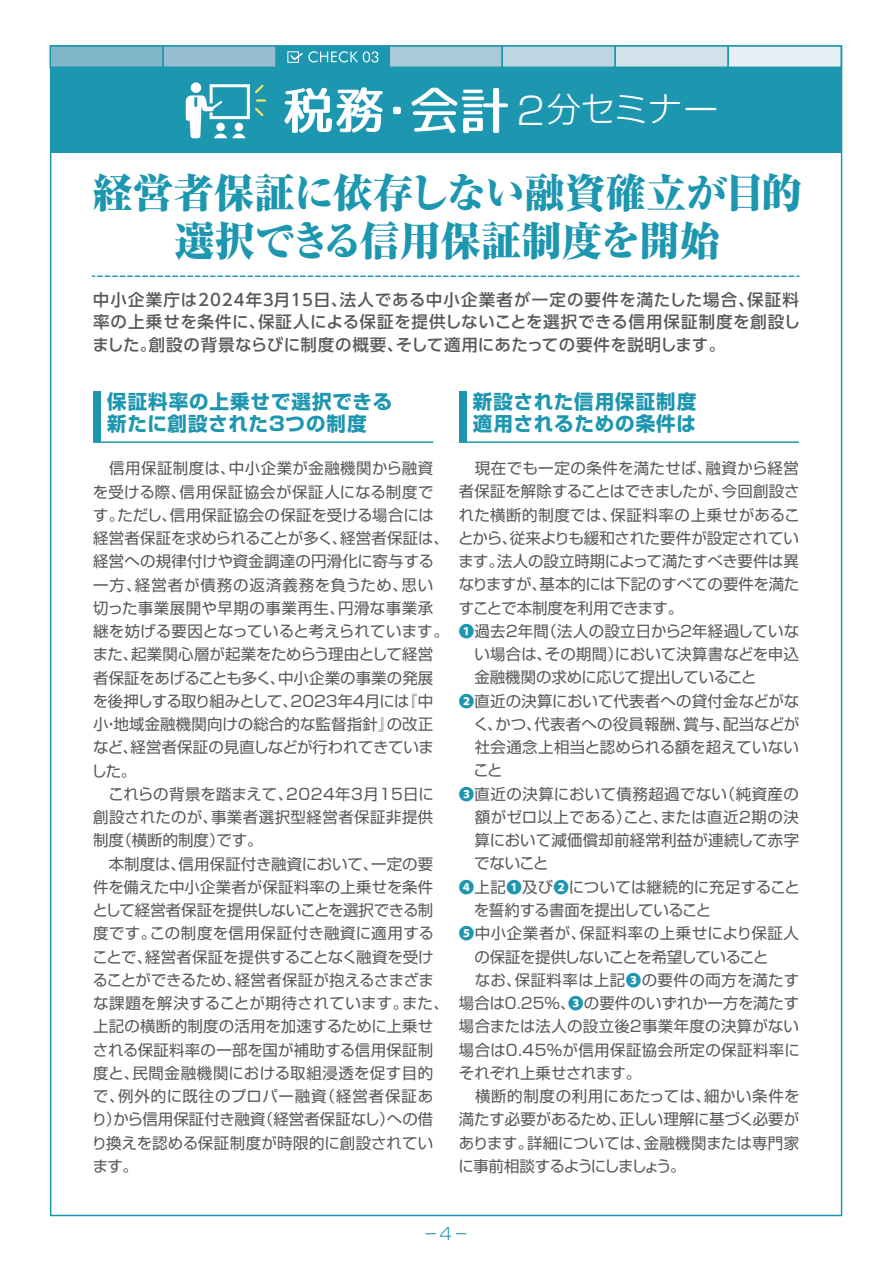
<style>
.page{position:relative;width:893px;height:1263px;background:#fff}
.page>*{position:absolute;margin:0;border:0;box-sizing:border-box;transform-origin:0 0}
.t1{font:800 expanded 40.5px/48px "Ryumin Pro";color:#1d96b0;text-align:center}
.t2{font:300 34.05px "Shin Go Pro";letter-spacing:-.01em;color:#fff}
.t3{font:700 19.5px/22.5px "Shin Go Pro";letter-spacing:.05em;color:#1d96b0}
.t4{font:500 16.5px/22.4px "UD Shin Go Pr 6";letter-spacing:.03em;color:#58595b;text-align:justify}
.t5{font:300 16.5px "Shin Go Pro";color:#1d96b0;scale:.7 1}
.t6{font:15.45px/23.2px "Shin Go Pro";letter-spacing:.005em;color:#58595b}
.s1{font-size:37.2px}
.s2{font-family:"Koz Go Pr 6 N";font-weight:700;color:#1d96b0}
</style>
<div class="page">
<hr style="left:93px;top:441px;width:340px;height:2px;background:#1d96b0">
<hr style="left:459px;top:441px;width:340px;height:2px;background:#1d96b0">
<svg style="left:92px;top:275px;width:707px;height:2px"></svg>
<div style="left:93px;top:391px;width:8px;height:51px;background:#1d96b0"></div>
<div style="left:459px;top:391px;width:7px;height:51px;background:#1d96b0"></div>
<div style="left:51px;top:67px;width:791px;height:85px;background:#1d96b0"></div>
<div style="left:50px;top:45px;width:114px;height:23px;background:#81b6c9;border:2px solid #1d96b0"></div>
<div style="left:163px;top:45px;width:114px;height:23px;background:#96c0d0;border:2px solid #1d96b0"></div>
<div style="left:388px;top:45px;width:115px;height:23px;background:#a9cad8;border:2px solid #1d96b0"></div>
<div style="left:501px;top:45px;width:115px;height:23px;background:#bdd6e1;border:2px solid #1d96b0"></div>
<div style="left:614px;top:45px;width:115px;height:23px;background:#d2e2ea;border:2px solid #1d96b0"></div>
<div style="left:727px;top:45px;width:115px;height:23px;background:#e7f1f5;border:2px solid #1d96b0"></div>
<div style="left:275px;top:45px;width:115px;height:23px;background:#1d96b0;border:2px solid #1d96b0"></div>
<svg style="left:186px;top:83px;width:80px;height:55px"></svg>
<div style="left:287px;top:51px;width:12px;height:12px;border:1px solid #fff"></div>
<svg style="left:289px;top:51px;width:89px;height:11px"></svg>
<svg style="left:285px;top:88px;width:98px;height:45px"></svg>
<div style="left:394px;top:107px;width:6px;height:7px;background:#fff"></div>
<div style="left:393px;top:107px;width:7px;height:7px;border:1px solid #fff"></div>
<svg style="left:412px;top:88px;width:96px;height:45px"></svg>
<h2 class="t2" style="left:516px;top:81px;width:203px"><span class="s1">2</span>分セミナー</h2>
<h1 class="t1" style="left:92px;top:166px;width:711px">経営者保証に依存しない融資確立が目的選択できる信用保証制度を開始</h1>
<p class="t4" style="left:92px;top:288px;width:709px">中小企業庁は2024年３月15日、法人である中小企業者が一定の要件を満たした場合、保証料率の上乗せを条件に、保証人による保証を提供しないことを選択できる信用保証制度を創設しました。創設の背景ならびに制度の概要、そして適用にあたっての要件を説明します。</p>
<p class="t3" style="left:107px;top:388px;width:286px">保証料率の上乗せで選択できる新たに創設された３つの制度</p>
<p class="t3" style="left:473px;top:388px;width:225px">新設された信用保証制度適用されるための条件は</p>
<p class="t6" style="left:92px;top:455px;width:359px">　信用保証制度は、中小企業が金融機関から融資を受ける際、信用保証協会が保証人になる制度です。ただし、信用保証協会の保証を受ける場合には経営者保証を求められることが多く、経営者保証は、経営への規律付けや資金調達の円滑化に寄与する一方、経営者が債務の返済義務を負うため、思い切った事業展開や早期の事業再生、円滑な事業承継を妨げる要因となっていると考えられています。また、起業関心層が起業をためらう理由として経営者保証をあげることも多く、中小企業の事業の発展を後押しする取り組みとして、2023年４月には『中小・地域金融機関向けの総合的な監督指針』の改正など、経営者保証の見直しなどが行われてきていました。<br>　これらの背景を踏まえて、2024年3月15日に創設されたのが、事業者選択型経営者保証非提供制度（横断的制度）です。<br>　本制度は、信用保証付き融資において、一定の要件を備えた中小企業者が保証料率の上乗せを条件として経営者保証を提供しないことを選択できる制度です。この制度を信用保証付き融資に適用することで、経営者保証を提供することなく融資を受けることができるため、経営者保証が抱えるさまざまな課題を解決することが期待されています。また、上記の横断的制度の活用を加速するために上乗せされる保証料率の一部を国が補助する信用保証制度と、民間金融機関における取組浸透を促す目的で、例外的に既往のプロパー融資（経営者保証あり）から信用保証付き融資（経営者保証なし）への借り換えを認める保証制度が時限的に創設されています。</p>
<p class="t6" style="left:458px;top:455px;width:343px">　現在でも一定の条件を満たせば、融資から経営者保証を解除することはできましたが、今回創設された横断的制度では、保証料率の上乗せがあることから、従来よりも緩和された要件が設定されています。法人の設立時期によって満たすべき要件は異なりますが、基本的には下記のすべての要件を満たすことで本制度を利用できます。<br><span class="s2">❶</span>過去２年間（法人の設立日から２年経過していな　い場合は、その期間）において決算書などを申込　金融機関の求めに応じて提出していること<br><span class="s2">❷</span>直近の決算において代表者への貸付金などがな　く、かつ、代表者への役員報酬、賞与、配当などが　社会通念上相当と認められる額を超えていない　こと<br><span class="s2">❸</span>直近の決算において債務超過でない（純資産の　額がゼロ以上である）こと、または直近2期の決　算において減価償却前経常利益が連続して赤字　でないこと<br><span class="s2">❹</span>上記<span class="s2">❶</span>及び<span class="s2">❷</span>については継続的に充足すること　を誓約する書面を提出していること<br><span class="s2">❺</span>中小企業者が、保証料率の上乗せにより保証人　の保証を提供しないことを希望していること<br>　なお、保証料率は上記<span class="s2">❸</span>の要件の両方を満たす場合は0.25%、<span class="s2">❸</span>の要件のいずれか一方を満たす場合または法人の設立後２事業年度の決算がない場合は0.45％が信用保証協会所定の保証料率にそれぞれ上乗せされます。<br>　横断的制度の利用にあたっては、細かい条件を満たす必要があるため、正しい理解に基づく必要があります。詳細については、金融機関または専門家に事前相談するようにしましょう。</p>
<p class="t5" style="left:425px;top:1220px;width:61px">ー4ー</p>
</div>
